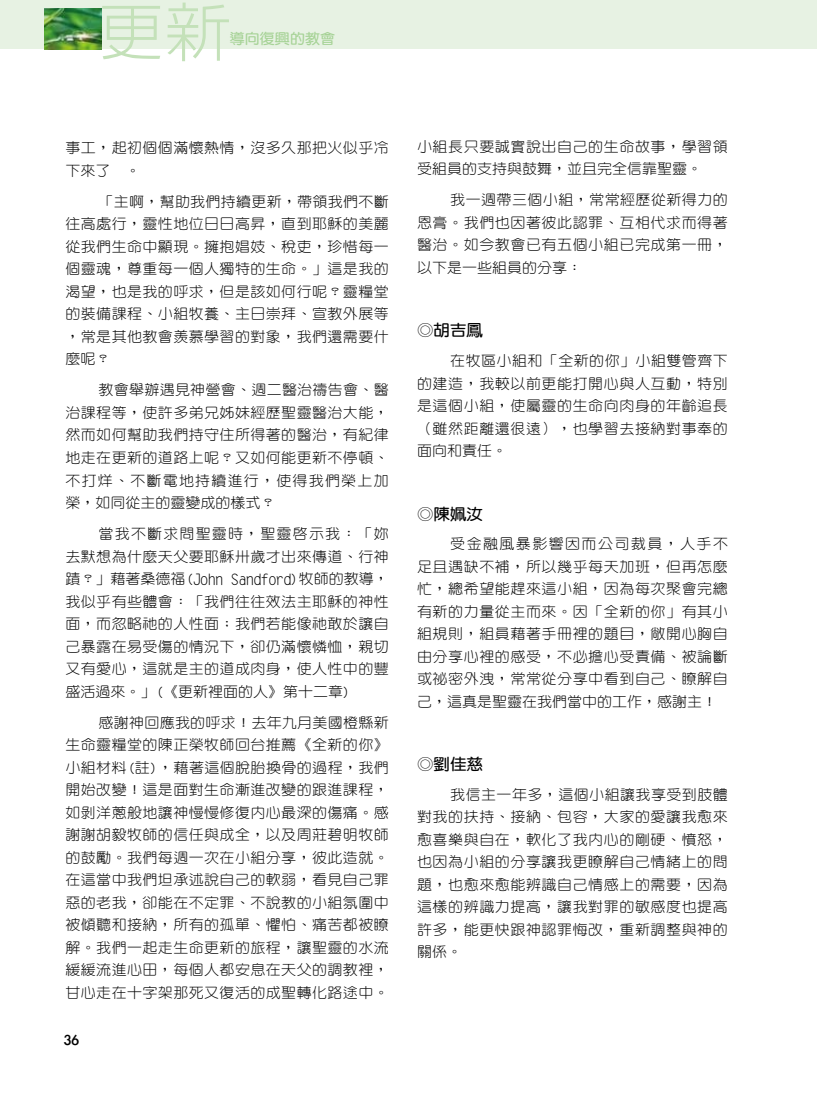
<style>
.page{position:relative;width:817px;height:1102px;background:#fff}
.page>*{position:absolute;margin:0;border:0;box-sizing:border-box;transform-origin:0 0}
.t1{font:300 62.7px "New Gothic";color:#c4e1b9;scale:1.05 1}
.t2{font:16.5px "Li Gothic Med";color:#000}
.t3{font:700 15.6px "Yen Round";color:#000;scale:1.05 1}
.t4{font:300 14.25px/22.5px "Yen Round";letter-spacing:.025em;color:#000;text-align:justify;scale:1.05 1}
.t5{font:700 14.25px "Yen Round";color:#a7d397;scale:1.05 1}
</style>
<div class="page">
<div style="left:0;top:0;width:816px;height:49px;background:#e7f2e3"></div>
<img style="left:45px;top:8px;width:57px;height:41px">
<p class="t1" style="left:98px;top:1px;width:127px">更新</p>
<p class="t5" style="left:230px;top:31px;width:101px">導向復興的教會</p>
<p class="t4" style="left:65px;top:137px;width:309px">事工，起初個個滿懷熱情，沒多久那把火似乎冷下來了……。</p>
<p class="t4" style="left:65px;top:190px;width:309px;text-indent:33px">「主啊，幫助我們持續更新，帶領我們不斷往高處行，靈性地位日日高昇，直到耶穌的美麗從我們生命中顯現。擁抱娼妓、稅吏，珍惜每一個靈魂，尊重每一個人獨特的生命。」這是我的渴望，也是我的呼求，但是該如何行呢？靈糧堂的裝備課程、小組牧養、主日崇拜、宣教外展等，常是其他教會羨慕學習的對象，我們還需要什麼呢？</p>
<p class="t4" style="left:65px;top:379px;width:309px;text-indent:33px">教會舉辦遇見神營會、週二醫治禱告會、醫治課程等，使許多弟兄姊妹經歷聖靈醫治大能，然而如何幫助我們持守住所得著的醫治，有紀律地走在更新的道路上呢？又如何能更新不停頓、不打烊、不斷電地持續進行，使得我們榮上加榮，如同從主的靈變成的樣式？</p>
<p class="t4" style="left:65px;top:522px;width:309px;text-indent:33px">當我不斷求問聖靈時，聖靈啟示我：「妳去默想為什麼天父要耶穌卅歲才出來傳道、行神蹟？」藉著桑德福(John Sandford)牧師的教導，我似乎有些體會：「我們往往效法主耶穌的神性面，而忽略祂的人性面；我們若能像祂敢於讓自己暴露在易受傷的情況下，卻仍滿懷憐恤，親切又有愛心，這就是主的道成肉身，使人性中的豐盛活過來。」(《更新裡面的人》第十二章)</p>
<p class="t4" style="left:65px;top:711px;width:309px;text-indent:33px">感謝神回應我的呼求！去年九月美國橙縣新生命靈糧堂的陳正榮牧師回台推薦《全新的你》小組材料(註)，藉著這個脫胎換骨的過程，我們開始改變！這是面對生命漸進改變的跟進課程，如剝洋蔥般地讓神慢慢修復內心最深的傷痛。感謝謝胡毅牧師的信任與成全，以及周莊碧明牧師的鼓勵。我們每週一次在小組分享，彼此造就。在這當中我們坦承述說自己的軟弱，看見自己罪惡的老我，卻能在不定罪、不說教的小組氛圍中被傾聽和接納，所有的孤單、懼怕、痛苦都被瞭解。我們一起走生命更新的旅程，讓聖靈的水流緩緩流進心田，每個人都安息在天父的調教裡，甘心走在十字架那死又復活的成聖轉化路途中。</p>
<p class="t2" style="left:64px;top:1031px;width:17px">36</p>
<p class="t4" style="left:417px;top:135px;width:297px">小組長只要誠實說出自己的生命故事，學習領受組員的支持與鼓舞，並且完全信靠聖靈。</p>
<p class="t4" style="left:417px;top:189px;width:297px;text-indent:33px">我一週帶三個小組，常常經歷從新得力的恩膏。我們也因著彼此認罪、互相代求而得著醫治。如今教會已有五個小組已完成第一冊，以下是一些組員的分享：</p>
<p class="t3" style="left:417px;top:322px;width:64px">◎胡吉鳳</p>
<p class="t4" style="left:417px;top:349px;width:297px;text-indent:33px">在牧區小組和「全新的你」小組雙管齊下的建造，我較以前更能打開心與人互動，特別是這個小組，使屬靈的生命向肉身的年齡追長（雖然距離還很遠），也學習去接納對事奉的面向和責任。</p>
<p class="t3" style="left:417px;top:505px;width:64px">◎陳姵汝</p>
<p class="t4" style="left:417px;top:532px;width:297px;text-indent:33px">受金融風暴影響因而公司裁員，人手不足且遇缺不補，所以幾乎每天加班，但再怎麼忙，總希望能趕來這小組，因為每次聚會完總有新的力量從主而來。因「全新的你」有其小組規則，組員藉著手冊裡的題目，敞開心胸自由分享心裡的感受，不必擔心受責備、被論斷或祕密外洩，常常從分享中看到自己、瞭解自己，這真是聖靈在我們當中的工作，感謝主！</p>
<p class="t3" style="left:417px;top:756px;width:64px">◎劉佳慈</p>
<p class="t4" style="left:417px;top:783px;width:297px;text-indent:33px">我信主一年多，這個小組讓我享受到肢體對我的扶持、接納、包容，大家的愛讓我愈來愈喜樂與自在，軟化了我內心的剛硬、憤怒，也因為小組的分享讓我更瞭解自己情緒上的問題，也愈來愈能辨識自己情感上的需要，因為這樣的辨識力提高，讓我對罪的敏感度也提高許多，能更快跟神認罪悔改，重新調整與神的關係。</p>
</div>
